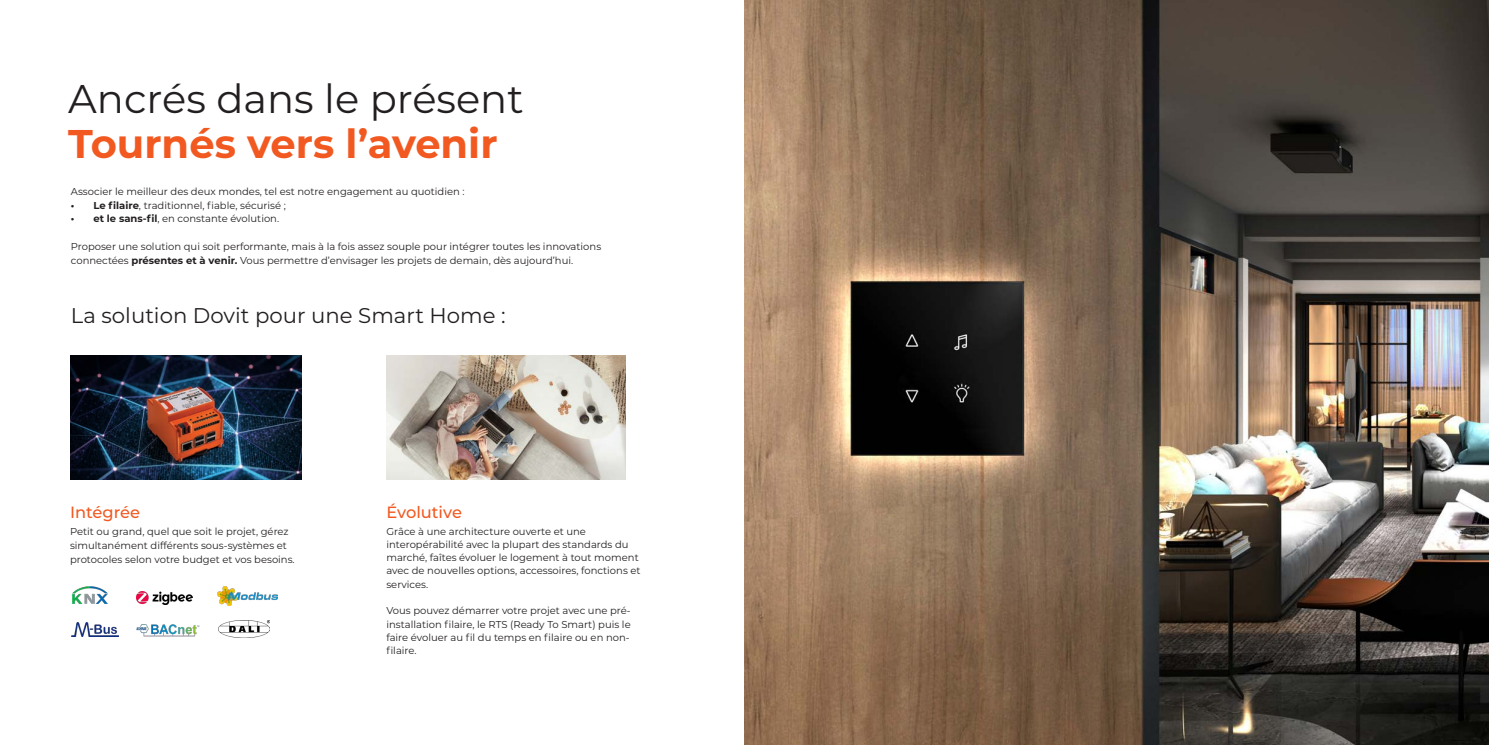
<style>
.page{position:relative;width:1489px;height:745px;background:#fff}
.page>*{position:absolute;margin:0;border:0;box-sizing:border-box;transform-origin:0 0}
.t1{font:40px "Montserrat";color:#231f20}
.t2{font:700 40px "Montserrat";color:#f15921}
.t3{font:21.25px "Montserrat";color:#231f20}
.t4{font:500 16.25px "Montserrat";color:#f15921}
.t5{font:10px/13.2px "Montserrat";color:#231f20}
.s1{font-weight:700}
</style>
<div class="page">
<img style="left:744px;top:0;width:744px;height:744px">
<img style="left:71px;top:355px;width:230px;height:124px">
<img style="left:386px;top:355px;width:239px;height:124px">
<img style="left:72px;top:586px;width:36px;height:17px">
<img style="left:136px;top:591px;width:56px;height:13px">
<img style="left:72px;top:622px;width:47px;height:14px">
<img style="left:217px;top:586px;width:60px;height:19px">
<img style="left:218px;top:620px;width:52px;height:16px">
<img style="left:136px;top:624px;width:63px;height:13px">
<p class="t1" style="left:68px;top:71px;width:457px">Ancrés dans le présent</p>
<p class="t2" style="left:68px;top:115px;width:431px">Tournés vers l’avenir</p>
<p class="t5" style="left:71px;top:184px;width:395px">Associer le meilleur des deux mondes, tel est notre engagement au quotidien :</p>
<p class="t5" style="left:71px;top:198px;width:216px"><span class="s1">• Le filaire</span>, traditionnel, fiable, sécurisé ;</p>
<p class="t5" style="left:71px;top:212px;width:210px"><span class="s1">• et le sans-fil</span>, en constante évolution.</p>
<p class="t5" style="left:71px;top:239px;width:532px;line-height:13.8px">Proposer une solution qui soit performante, mais à la fois assez souple pour intégrer toutes les innovations connectées <span class="s1">présentes et à venir.</span> Vous permettre d’envisager les projets de demain, dès aujourd’hui.</p>
<p class="t3" style="left:71px;top:301px;width:436px">La solution Dovit pour une Smart Home :</p>
<p class="t4" style="left:70px;top:500px;width:72px">Intégrée</p>
<p class="t5" style="left:70px;top:524px;width:226px;line-height:13.8px">Petit ou grand, quel que soit le projet, gérez simultanément différents sous-systèmes et protocoles selon votre budget et vos besoins.</p>
<p class="t4" style="left:386px;top:500px;width:77px">Évolutive</p>
<p class="t5" style="left:386px;top:524px;width:256px">Grâce à une architecture ouverte et une interopérabilité avec la plupart des standards du marché, faîtes évoluer le logement à tout moment avec de nouvelles options, accessoires, fonctions et services.</p>
<p class="t5" style="left:386px;top:603px;width:246px;text-align:justify">Vous pouvez démarrer votre projet avec une pré&shy;installation filaire, le RTS (Ready To Smart) puis le faire évoluer au fil du temps en filaire ou en non&shy;filaire.</p>
</div>
